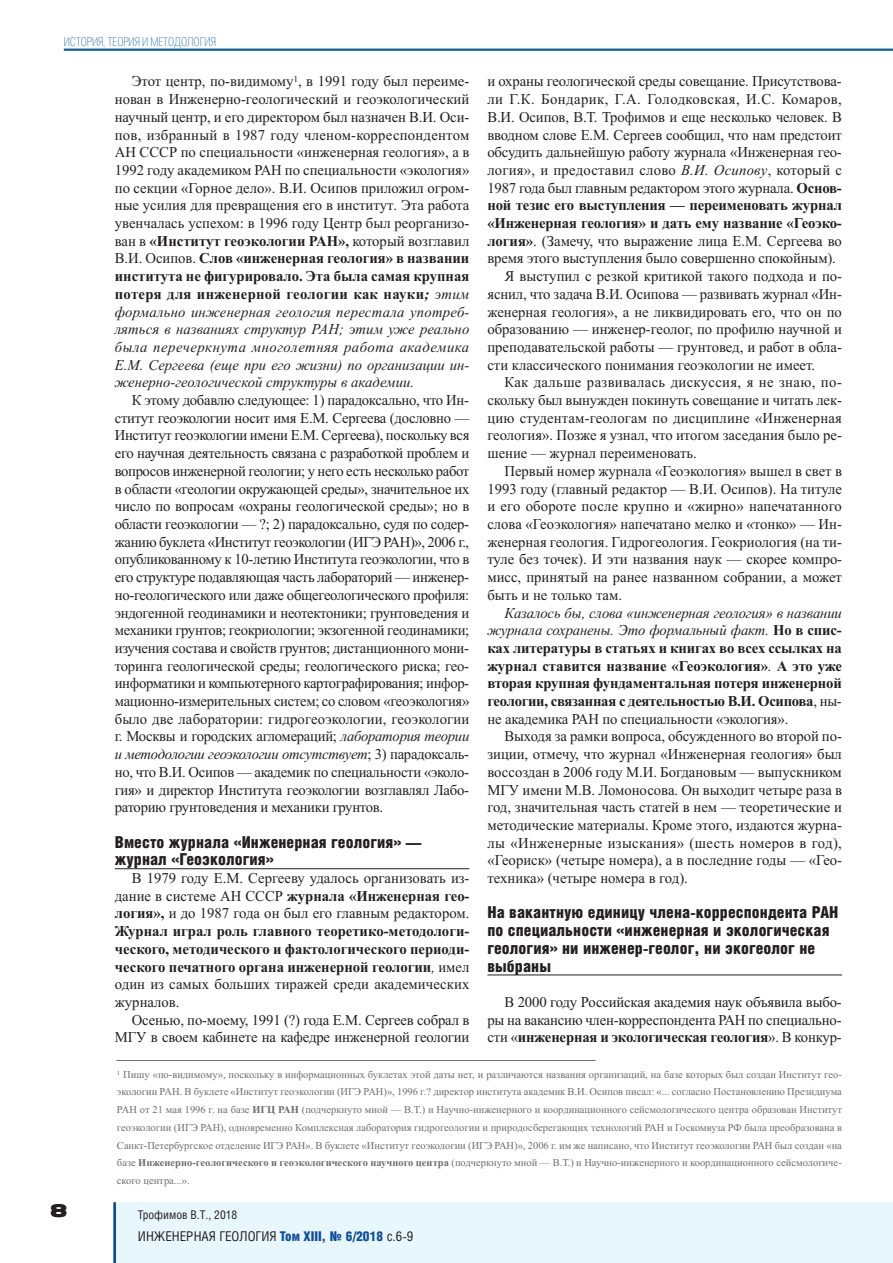
<style>
.page{position:relative;width:893px;height:1263px;background:#fff}
.page>*{position:absolute;margin:0;border:0;box-sizing:border-box;transform-origin:0 0}
.t1{font:900 18px "Helios Ext";color:#231f20}
.t2{font:900 16.5px/17.7px "Helios Cond";letter-spacing:.005em;color:#231f20}
.t3{font:15px/17.7px "Times New Roman";color:#231f20;text-align:justify}
.t4{font:700 15px/17.7px "Times New Roman";letter-spacing:-.01em;color:#231f20;text-align:justify}
.t5{font:15px "Times New Roman";letter-spacing:.03em;color:#231f20}
.t6{font:15px "Times New Roman";letter-spacing:.02em;color:#231f20}
.t7{font:13.5px "Helios Cond";color:#231f20}
.t8{font:100 12px "Helios Cond";color:#0c619d}
.t9{font:12px "Helios Cond";color:#231f20}
.t10{font:10.5px/17.7px "Times New Roman";color:#6c6d70;text-align:justify}
.s1{font-weight:700}
.s2{font-weight:700;font-style:italic}
.s3{font-style:italic}
.s4{font-weight:400}
.s5{font-weight:400;font-style:italic}
.s6{font-weight:900;color:#0d4d9f}
</style>
<div class="page">
<hr style="left:64px;top:49px;width:829px;height:2px;background:#0c619d">
<hr style="left:113px;top:1202px;width:3px;height:61px;background:#0d4d9f">
<div style="left:116px;top:1202px;width:777px;height:61px;background:#e8f6fd"></div>
<hr style="left:115px;top:868px;width:354px;height:1px;background:#231f20">
<hr style="left:487px;top:974px;width:355px;height:1px;background:#231f20">
<hr style="left:116px;top:1060px;width:480px;height:1px;background:#6c6d70">
<p class="t8" style="left:64px;top:37px;width:153px">ИСТОРИЯ, ТЕОРИЯ И МЕТОДОЛОГИЯ</p>
<p class="t3" style="left:115px;top:74px;width:356px;text-indent:17px">Этот центр, по-видимому<sup>1</sup>, в 1991 году был переиме&shy;нован в Инженерно-геологический и геоэкологический научный центр, и его директором был назначен В.И. Оси&shy;пов, избранный в 1987 году членом-корреспондентом АН СССР по специальности «инженерная геология», а в 1992 году академиком РАН по специальности «экология» по секции «Горное дело». В.И. Осипов приложил огром&shy;ные усилия для превращения его в институт. Эта работа увенчалась успехом: в 1996 году Центр был реорганизо&shy;ван в <span class="s1">«Институт геоэкологии РАН»,</span> который возглавил В.И. Осипов. <span class="s1">Слов «инженерная геология» в названии института не фигурировало. Эта была самая крупная потеря для инженерной геологии как науки</span><span class="s2">;</span> <span class="s3">этим формально инженерная геология перестала употреб&shy;ляться в названиях структур РАН; этим уже реально была перечеркнута многолетняя работа академика Е.М. Сергеева (еще при его жизни) по организации ин&shy;женерно-геологической структуры в академии.</span></p>
<p class="t3" style="left:115px;top:393px;width:356px;text-indent:17px">К этому добавлю следующее: 1) парадоксально, что Ин&shy;ститут геоэкологии носит имя Е.М. Сергеева (дословно — Институт геоэкологии имени Е.М. Сергеева), поскольку вся его научная деятельность связана с разработкой проблем и вопросов инженерной геологии; у него есть несколько работ в области «геологии окружающей среды», значительное их число по вопросам «охраны геологической среды»; но в области геоэкологии — ?; 2) парадоксально, судя по содер&shy;жанию буклета «Институт геоэкологии (ИГЭ РАН)», 2006 г., опубликованному к 10-летию Института геоэкологии, что в его структуре подавляющая часть лабораторий — инженер&shy;но-геологического или даже общегеологического профиля: эндогенной геодинамики и неотектоники; грунтоведения и механики грунтов; геокриологии; экзогенной геодинамики; изучения состава и свойств грунтов; дистанционного мони&shy;торинга геологической среды; геологического риска; гео&shy;информатики и компьютерного картографирования; инфор&shy;мационно-измерительных систем; со словом «геоэкология» было две лаборатории: гидрогеоэкологии, геоэкологии г. Москвы и городских агломераций; <span class="s3">лаборатория теории и методологии геоэкологии отсутствует</span>; 3) парадоксаль&shy;но, что В.И. Осипов — академик по специальности «эколо&shy;гия» и директор Института геоэкологии возглавлял Лабо&shy;раторию грунтоведения и механики грунтов.</p>
<p class="t2" style="left:115px;top:834px;width:308px">Вместо журнала «Инженерная геология» — журнал «Геоэкология»</p>
<p class="t4" style="left:115px;top:871px;width:356px;text-indent:17px"><span class="s4">В 1979 году Е.М. Сергееву удалось организовать из&shy;дание в системе АН СССР</span> журнала «Инженерная гео&shy;логия», <span class="s4">и до 1987 года он был его главным редактором.<br></span>Журнал играл роль главного теоретико-методологи&shy;ческого, методического и фактологического периоди&shy;ческого печатного органа инженерной геологии<span class="s5">,</span> <span class="s4">имел один из самых больших тиражей среди академических журналов.</span></p>
<p class="t3" style="left:115px;top:1012px;width:356px;text-align:right">Осенью, по-моему, 1991 (?) года Е.М. Сергеев собрал в<br>МГУ в своем кабинете на кафедре инженерной геологии</p>
<p class="t3" style="left:487px;top:74px;width:356px">и охраны геологической среды совещание. Присутствова-</p>
<p class="t5" style="left:487px;top:94px;width:356px">ли Г.К. Бондарик, Г.А. Голодковская, И.С. Комаров,</p>
<p class="t3" style="left:487px;top:109px;width:356px">В.И. Осипов, В.Т. Трофимов и еще несколько человек. В</p>
<p class="t3" style="left:487px;top:127px;width:356px">вводном слове Е.М. Сергеев сообщил, что нам предстоит</p>
<p class="t3" style="left:487px;top:145px;width:356px">обсудить дальнейшую работу журнала «Инженерная гео-</p>
<p class="t3" style="left:487px;top:162px;width:356px">логия», и предоставил слово <span class="s3">В.И. Осипову</span>, который с</p>
<p class="t3" style="left:487px;top:180px;width:356px">1987 года был главным редактором этого журнала. <span class="s1">Основ-</span></p>
<p class="t4" style="left:487px;top:198px;width:356px">ной тезис его выступления — переименовать журнал</p>
<p class="t4" style="left:487px;top:216px;width:356px">«Инженерная геология» и дать ему название «Геоэко-</p>
<p class="t3" style="left:487px;top:233px;width:356px"><span class="s1">логия»</span>. (Замечу, что выражение лица Е.М. Сергеева во</p>
<p class="t3" style="left:487px;top:251px;width:350px">время этого выступления было совершенно спокойным).</p>
<p class="t3" style="left:504px;top:269px;width:339px">Я выступил с резкой критикой такого подхода и по-</p>
<p class="t3" style="left:487px;top:286px;width:356px">яснил, что задача В.И. Осипова — развивать журнал «Ин-</p>
<p class="t3" style="left:487px;top:304px;width:356px">женерная геология», а не ликвидировать его, что он по</p>
<p class="t3" style="left:487px;top:322px;width:356px">образованию — инженер-геолог, по профилю научной и</p>
<p class="t3" style="left:487px;top:339px;width:356px">преподавательской работы — грунтовед, и работ в обла-</p>
<p class="t3" style="left:487px;top:357px;width:329px">сти классического понимания геоэкологии не имеет.</p>
<p class="t6" style="left:504px;top:377px;width:339px">Как дальше развивалась дискуссия, я не знаю, по-</p>
<p class="t3" style="left:487px;top:393px;width:356px">скольку был вынужден покинуть совещание и читать лек-</p>
<p class="t3" style="left:487px;top:410px;width:356px">цию студентам-геологам по дисциплине «Инженерная</p>
<p class="t3" style="left:487px;top:428px;width:356px">геология». Позже я узнал, что итогом заседания было ре-</p>
<p class="t3" style="left:487px;top:446px;width:211px">шение — журнал переименовать.</p>
<p class="t3" style="left:504px;top:463px;width:339px">Первый номер журнала «Геоэкология» вышел в свет в</p>
<p class="t3" style="left:487px;top:481px;width:356px">1993 году (главный редактор — В.И. Осипов). На титуле</p>
<p class="t3" style="left:487px;top:499px;width:356px">и его обороте после крупно и «жирно» напечатанного</p>
<p class="t3" style="left:487px;top:516px;width:356px">слова «Геоэкология» напечатано мелко и «тонко» — Ин-</p>
<p class="t3" style="left:487px;top:534px;width:356px">женерная геология. Гидрогеология. Геокриология (на ти-</p>
<p class="t3" style="left:487px;top:552px;width:356px">туле без точек). И эти названия наук — скорее компро-</p>
<p class="t3" style="left:487px;top:570px;width:356px">мисс, принятый на ранее названном собрании, а может</p>
<p class="t3" style="left:487px;top:587px;width:136px">быть и не только там.</p>
<p class="t4" style="left:487px;top:605px;width:356px;text-indent:17px"><span class="s5">Казалось бы, слова «инженерная геология» в названии журнала сохранены. Это формальный факт.</span> Но в спис&shy;ках литературы в статьях и книгах во всех ссылках на журнал ставится название «Геоэкология»<span class="s5">.</span> А это уже вторая крупная фундаментальная потеря инженерной геологии, связанная с деятельностью В.И. Осипова<span class="s4">, ны&shy;не академика РАН по специальности «экология».</span></p>
<p class="t3" style="left:487px;top:729px;width:356px;text-indent:17px">Выходя за рамки вопроса, обсужденного во второй по&shy;зиции, отмечу, что журнал «Инженерная геология» был воссоздан в 2006 году М.И. Богдановым — выпускником МГУ имени М.В. Ломоносова. Он выходит четыре раза в год, значительная часть статей в нем — теоретические и методические материалы. Кроме этого, издаются журна&shy;лы «Инженерные изыскания» (шесть номеров в год), «Геориск» (четыре номера), а в последние годы — «Гео&shy;техника» (четыре номера в год).</p>
<p class="t2" style="left:487px;top:905px;width:353px">На вакантную единицу члена-корреспондента РАН по специальности «инженерная и экологическая геология» ни инженер-геолог, ни экогеолог не выбраны</p>
<p class="t3" style="left:487px;top:994px;width:356px;text-indent:17px">В 2000 году Российская академия наук объявила выбо&shy;ры на вакансию член-корреспондента РАН по специально&shy;сти «<span class="s1">инженерная и экологическая геология</span>». В конкур-</p>
<p class="t1" style="left:50px;top:1203px;width:19px">8</p>
<p class="t10" style="left:117px;top:1066px;width:726px"><sup>1</sup> Пишу «по-видимому», поскольку в информационных буклетах этой даты нет, и различаются названия организаций, на базе которых был создан Институт гео&shy;экологии РАН. В буклете «Институт геоэкологии (ИГЭ РАН)», 1996 г.? директор института академик В.И. Осипов писал: «... согласно Постановлению Президиума РАН от 21 мая 1996 г. на базе <span class="s1">ИГЦ РАН</span> (подчеркнуто мной — В.Т.) и Научно-инженерного и координационного сейсмологического центра образован Институт геоэкологии (ИГЭ РАН), одновременно Комплексная лаборатория гидрогеологии и природосберегающих технологий РАН и Госкомвуза РФ была преобразована в Санкт-Петербургское отделение ИГЭ РАН». В буклете «Институт геоэкологии (ИГЭ РАН)», 2006 г. им же написано, что Институт геоэкологии РАН был создан «на базе <span class="s1">Инженерно-геологического и геоэкологического научного центра</span> (подчеркнуто мной — В.Т.) и Научно-инженерного и координационного сейсмологиче&shy;ского центра...».</p>
<p class="t9" style="left:138px;top:1210px;width:101px">Трофимов В.Т., 2018</p>
<p class="t7" style="left:138px;top:1231px;width:277px">ИНЖЕНЕРНАЯ ГЕОЛОГИЯ <span class="s6">Том XIII, № 6/2018</span> c.6-9</p>
</div>
